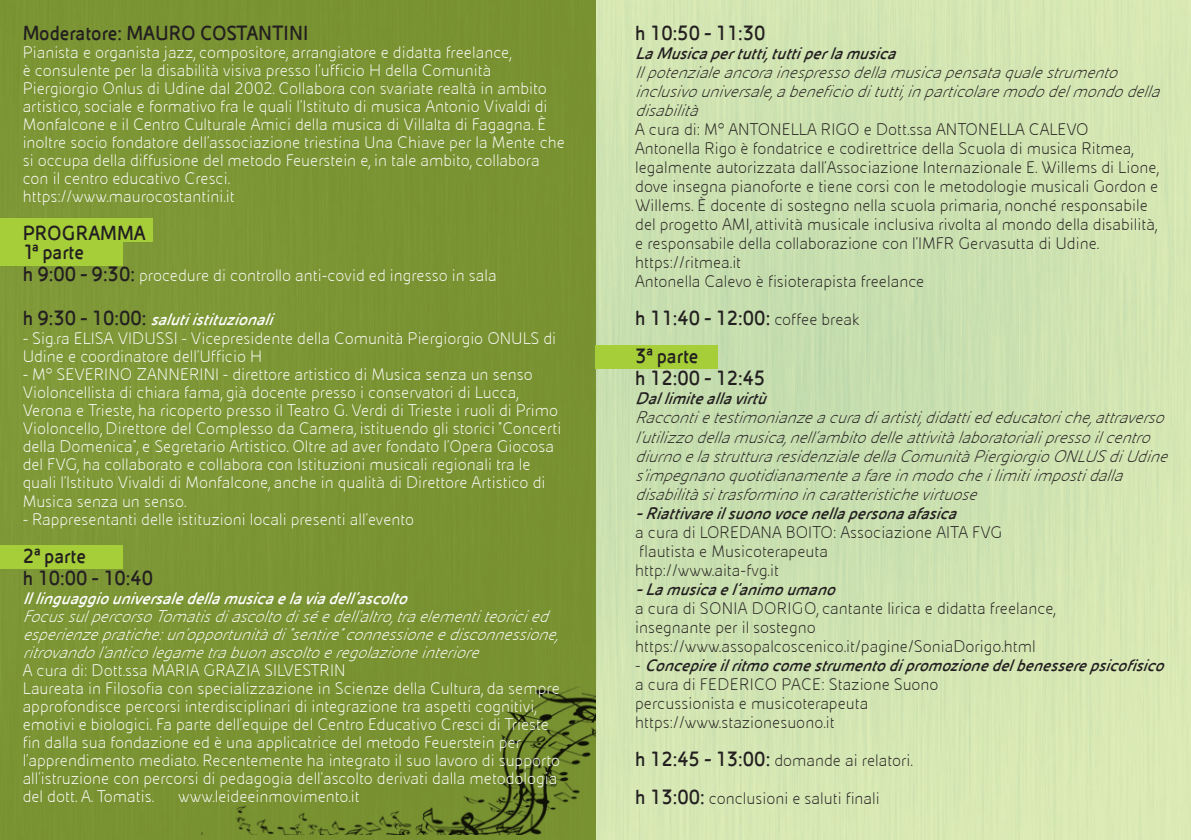
<style>
.page{position:relative;width:1191px;height:840px;background:#fff}
.page>*{position:absolute;margin:0;border:0;box-sizing:border-box;transform-origin:0 0}
.t1{font:700 22px "Eni Tab";color:#231f20;scale:.94 1}
.t2{font:300 18px/18px "Eni Exp";color:#fff}
.t3{font:300 18px/19px "Eni Exp";color:#231f20}
.t4{font:italic 300 18px/19px "Eni Exp";color:#231f20}
.t5{font:italic 300 18px/18px "Eni Exp";color:#fff}
.t6{font:italic 700 18px "Eni Tab";color:#231f20}
.t7{font:italic 700 18px "Eni Tab";color:#fff}
.s1{font-family:"Eni Tab";font-weight:700;font-size:22px;color:#231f20}
.s2{font-style:normal;font-size:22px;color:#231f20}
.s3{font-family:"Eni Exp";font-weight:300;font-size:18px}
.s4{font-family:"Eni Exp";font-weight:300;font-style:normal}
.s5{font-family:"Eni Tab";font-weight:700;font-size:22px}
</style>
<div class="page">
<div style="left:595px;top:0;width:596px;height:839px;background:#d0e3b2"></div>
<div style="left:0;top:0;width:595px;height:839px;background:#7a9333"></div>
<div style="left:0;top:218px;width:152px;height:24px;background:#a6ce39"></div>
<img style="left:201px;top:686px;width:394px;height:147px">
<div style="left:595px;top:345px;width:123px;height:24px;background:#a6ce39"></div>
<div style="left:0;top:242px;width:123px;height:23px;background:#a6ce39"></div>
<div style="left:0;top:544px;width:123px;height:24px;background:#a6ce39"></div>
<p class="t1" style="left:23px;top:22px;width:305px">Moderatore: MAURO COSTANTINI</p>
<p class="t2" style="left:23px;top:44px;width:544px">Pianista e organista jazz, compositore, arrangiatore e didatta freelance,<br>è consulente per la disabilità visiva presso l’ufficio H della Comunità Piergiorgio Onlus di Udine dal 2002. Collabora con svariate realtà in ambito artistico, sociale e formativo fra le quali l’Istituto di musica Antonio Vivaldi di Monfalcone e il Centro Culturale Amici della musica di Villalta di Fagagna. È inoltre socio fondatore dell’associazione triestina Una Chiave per la Mente che si occupa della diffusione del metodo Feuerstein e, in tale ambito, collabora con il centro educativo Cresci.</p>
<p class="t2" style="left:23px;top:188px;width:214px">https://www.maurocostantini.it</p>
<p class="t1" style="left:23px;top:222px;width:132px">PROGRAMMA</p>
<p class="t1" style="left:23px;top:241px;width:67px">1ª parte</p>
<p class="t2" style="left:23px;top:267px;width:475px"><span class="s1">h 9:00 - 9:30:</span> procedure di controllo anti-covid ed ingresso in sala</p>
<p class="t7" style="left:23px;top:310px;width:258px"><span class="s2">h 9 : 3 0 - 1 0 : 0 0 :</span> salutiistituzionali</p>
<p class="t2" style="left:23px;top:330px;width:535px">- Sig.ra ELISA VIDUSSI - Vicepresidente della Comunità Piergiorgio ONULS di<br>Udine e coordinatore dell’Ufficio H</p>
<p class="t2" style="left:23px;top:366px;width:511px">- M° SEVERINO ZANNERINI - direttore artistico di Musica senza un senso</p>
<p class="t2" style="left:23px;top:384px;width:540px">Violoncellista di chiara fama, già docente presso i conservatori di Lucca, Verona e Trieste, ha ricoperto presso il Teatro G. Verdi di Trieste i ruoli di Primo Violoncello, Direttore del Complesso da Camera, istituendo gli storici “Concerti della Domenica”, e Segretario Artistico. Oltre ad aver fondato l’Opera Giocosa del FVG, ha collaborato e collabora con Istituzioni musicali regionali tra le quali l’Istituto Vivaldi di Monfalcone, anche in qualità di Direttore Artistico di Musica senza un senso.</p>
<p class="t2" style="left:23px;top:510px;width:393px">- Rappresentanti delle istituzioni locali presenti all’evento</p>
<p class="t1" style="left:23px;top:544px;width:69px">2ª parte</p>
<p class="t1" style="left:23px;top:566px;width:140px">h 10:00 - 10:40</p>
<p class="t7" style="left:23px;top:588px;width:392px">Illinguaggiouniversaledellamusicaelaviadell’ascolto</p>
<p class="t5" style="left:23px;top:607px;width:541px">FocussulpercorsoTomatisdiascoltodiséedell’altro, traelementiteoricied esperienzepratiche:un’opportunitàdi“sentire”connessioneedisconnessione, ritrovandol’anticolegametrabuonascoltoeregolazioneinteriore</p>
<p class="t2" style="left:23px;top:661px;width:324px">A cura di: Dott.ssa MARIA GRAZIA SILVESTRIN</p>
<p class="t2" style="left:23px;top:679px;width:539px">Laureata in Filosofia con specializzazione in Scienze della Cultura, da sempre approfondisce percorsi interdisciplinari di integrazione tra aspetti cognitivi, emotivi e biologici. Fa parte dell’equipe del Centro Educativo Cresci di Trieste fin dalla sua fondazione ed è una applicatrice del metodo Feuerstein per l’apprendimento mediato. Recentemente ha integrato il suo lavoro di supporto all’istruzione con percorsi di pedagogia dell’ascolto derivati dalla metodologia del dott. A. Tomatis.</p>
<p class="t2" style="left:178px;top:787px;width:183px">www.leideeinmovimento.it</p>
<p class="t1" style="left:635px;top:22px;width:140px">h 10:50 - 11:30</p>
<p class="t6" style="left:635px;top:44px;width:268px">LaMusicapertutti, tuttiperlamusica</p>
<p class="t4" style="left:635px;top:63px;width:532px">Ilpotenzialeancorainespressodellamusicapensataqualestrumento inclusivouniversale, abeneficioditutti, inparticolaremododelmondodella disabilità</p>
<p class="t3" style="left:635px;top:120px;width:455px">A cura di: M° ANTONELLA RIGO e Dott.ssa ANTONELLA CALEVO</p>
<p class="t3" style="left:635px;top:139px;width:525px">Antonella Rigo è fondatrice e codirettrice della Scuola di musica Ritmea, legalmente autorizzata dall’Associazione Internazionale E. Willems di Lione, dove insegna pianoforte e tiene corsi con le metodologie musicali Gordon e Willems. È docente di sostegno nella scuola primaria, nonché responsabile del progetto AMI, attività musicale inclusiva rivolta al mondo della disabilità, e responsabile della collaborazione con l’IMFR Gervasutta di Udine.</p>
<p class="t3" style="left:635px;top:253px;width:108px">https://ritmea.it</p>
<p class="t3" style="left:635px;top:272px;width:291px">Antonella Calevo è fisioterapista freelance</p>
<p class="t1" style="left:635px;top:307px;width:240px">h 11:40 - 12:00: <span class="s3">coffee break</span></p>
<p class="t1" style="left:635px;top:345px;width:69px">3ª parte</p>
<p class="t1" style="left:635px;top:367px;width:140px">h 12:00 - 12:45</p>
<p class="t6" style="left:635px;top:389px;width:139px">Dallimiteallavirtù</p>
<p class="t4" style="left:635px;top:408px;width:540px">Raccontietestimonianzeacuradiartisti, didattiededucatoriche, attraverso l’utilizzodellamusica, nell’ambitodelleattivitàlaboratorialipressoilcentro diurnoelastrutturaresidenzialedellaComunitàPiergiorgioONLUSdiUdine s’impegnanoquotidianamenteafareinmodocheilimitiimpostidalla disabilitàsitrasforminoincaratteristichevirtuose</p>
<p class="t6" style="left:635px;top:503px;width:329px">-Riattivareilsuonovocenellapersonaafasica</p>
<p class="t3" style="left:635px;top:522px;width:368px">a cura di LOREDANA BOITO: Associazione AITA FVG</p>
<p class="t3" style="left:639px;top:541px;width:190px">flautista e Musicoterapeuta</p>
<p class="t3" style="left:635px;top:560px;width:145px">http://www.aita-fvg.it</p>
<p class="t6" style="left:635px;top:579px;width:208px">-Lamusicael’animoumano</p>
<p class="t3" style="left:635px;top:598px;width:422px">a cura di SONIA DORIGO, cantante lirica e didatta freelance,</p>
<p class="t3" style="left:635px;top:617px;width:182px">insegnante per il sostegno</p>
<p class="t3" style="left:635px;top:636px;width:402px">https://www.assopalcoscenico.it/pagine/SoniaDorigo.html</p>
<p class="t6" style="left:635px;top:655px;width:536px"><span class="s4">-</span> Concepireilritmocomestrumentodipromozionedelbenesserepsicofisico</p>
<p class="t3" style="left:635px;top:674px;width:305px">a cura di FEDERICO PACE: Stazione Suono</p>
<p class="t3" style="left:635px;top:693px;width:235px">percussionista e musicoterapeuta</p>
<p class="t3" style="left:635px;top:712px;width:201px">https://www.stazionesuono.it</p>
<p class="t3" style="left:635px;top:750px;width:279px"><span class="s5">h 12:45 - 13:00:</span> domande ai relatori.</p>
<p class="t3" style="left:635px;top:788px;width:246px"><span class="s5">h 13:00:</span> conclusioni e saluti finali</p>
</div>
